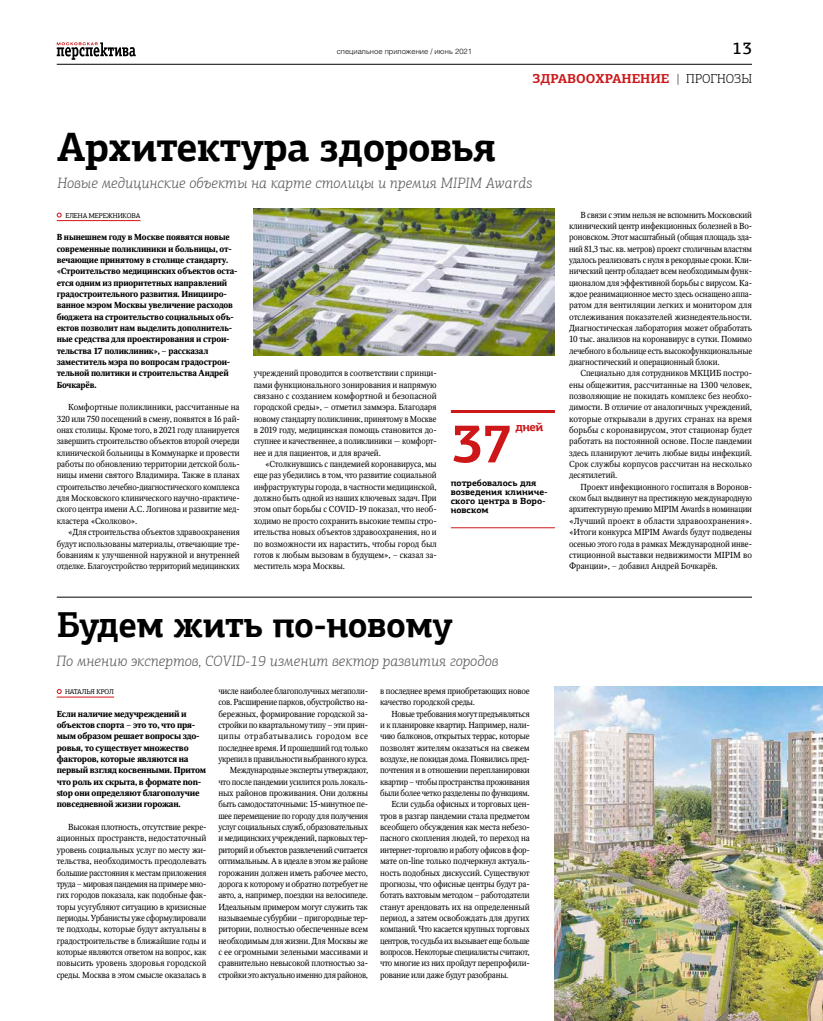
<style>
.page{position:relative;width:823px;height:1021px;background:#fff}
.page>*{position:absolute;margin:0;border:0;box-sizing:border-box;transform-origin:0 0}
.t1{font:700 55px "PF Agora Slab Pro";color:#cd1719}
.t2{font:700 41px "PF Agora Slab Pro";letter-spacing:-.015em;color:#000;scale:.96 1}
.t3{font:700 36px "PF Agora Slab Pro";letter-spacing:-.015em;color:#000;scale:.96 1}
.t4{font:500 16.9px "PF Agora Slab Pro";color:#000}
.t5{font:italic 300 15px "PF Agora Slab Pro";color:#575756}
.t6{font:700 13px "PF Agora Slab Pro";color:#cd1719}
.t7{font:700 12px "PF Agora Slab Pro";color:#cd1719}
.t8{font:700 9px/9px "PF Agora Slab Pro";color:#000}
.t9{font:8.7px/11.3px "Octava C";letter-spacing:-.025em;color:#000;text-align:justify;scale:.96 1}
.t10{font:8.7px/11.3px "Octava C";letter-spacing:-.025em;color:#000;text-align:justify;scale:.95 1}
.t11{font:8.7px/11.3px "Octava C";letter-spacing:-.025em;color:#000;text-align:justify}
.t12{font:700 8.7px/11.3px "Octava C";letter-spacing:-.02em;color:#000;scale:.96 1}
.t13{font:700 8.7px/11.3px "Octava C";letter-spacing:-.02em;color:#000}
.t14{font:8.7px "Octava C";letter-spacing:-.025em;color:#000;scale:.94 1}
.t15{font:8.7px "Octava C";letter-spacing:-.025em;color:#000;scale:.93 1}
.t16{font:300 7.5px "Helios";color:#000}
.t17{font:7px "PF Agora Slab Pro";letter-spacing:-.02em;color:#000}
.s1{font-weight:300;color:#000}
</style>
<div class="page">
<svg style="left:57px;top:42px;width:79px;height:18px"></svg>
<hr style="left:57px;top:64px;width:694px;height:1px;background:#000">
<hr style="left:57px;top:220px;width:83px;height:1px;background:#d51317">
<svg style="left:57px;top:212px;width:5px;height:5px"></svg>
<hr style="left:57px;top:696px;width:57px;height:1px;background:#d51317">
<svg style="left:57px;top:689px;width:5px;height:5px"></svg>
<img style="left:253px;top:208px;width:301px;height:148px">
<img style="left:554px;top:686px;width:268px;height:334px">
<hr style="left:450px;top:410px;width:104px;height:3px;background:#cd1719">
<hr style="left:450px;top:527px;width:104px;height:1px;background:#cd1719">
<hr style="left:57px;top:596px;width:694px;height:1px;background:#000">
<p class="t16" style="left:336px;top:47px;width:137px">специальное приложение / июнь 2021</p>
<h3 class="t4" style="left:732px;top:38px;width:21px">13</h3>
<h3 class="t6" style="left:532px;top:70px;width:221px">ЗДРАВООХРАНЕНИЕ <span class="s1">| ПРОГНОЗЫ</span></h3>
<h2 class="t2" style="left:57px;top:121px;width:459px">Архитектура здоровья</h2>
<h3 class="t5" style="left:57px;top:174px;width:476px">Новые медицинские объекты на карте столицы и премия MIPIM Awards</h3>
<p class="t17" style="left:65px;top:211px;width:76px">ЕЛЕНА МЕРЕЖНИКОВА</p>
<p class="t12" style="left:57px;top:232px;width:190px">В нынешнем году в Москве появятся новые современные поликлиники и больницы, от&shy;вечающие принятому в столице стандарту. «Строительство медицинских объектов оста&shy;ется одним из приоритетных направлений градостроительного развития. Иницииро&shy;ванное мэром Москвы увеличение расходов бюджета на строительство социальных объ&shy;ектов позволит нам выделить дополнитель&shy;ные средства для проектирования и строи&shy;тельства 17 поликлиник», – рассказал заместитель мэра по вопросам градострои&shy;тельной политики и строительства Андрей Бочкарёв.</p>
<p class="t11" style="left:57px;top:402px;width:184px;text-indent:11px">Комфортные поликлиники, рассчитанные на 320 или 750 посещений в смену, появятся в 16 рай&shy;онах столицы. Кроме того, в 2021 году планируется завершить строительство объектов второй очереди клинической больницы в Коммунарке и провести работы по обновлению территории детской боль&shy;ницы имени святого Владимира. Также в планах строительство лечебно-диагностического комплекса для Московского клинического научно-практиче&shy;ского центра имени А.С. Логинова и развитие мед&shy;кластера «Сколково».</p>
<p class="t10" style="left:57px;top:526px;width:194px;text-indent:11px">«Для строительства объектов здравоохранения будут использованы материалы, отвечающие тре&shy;бованиям к улучшенной наружной и внутренней отделке. Благоустройство территорий медицинских</p>
<p class="t9" style="left:253px;top:368px;width:192px">учреждений проводится в соответствии с принци&shy;пами функционального зонирования и напрямую связано с созданием комфортной и безопасной городской среды», – отметил заммэра. Благодаря новому стандарту поликлиник, принятому в Москве в 2019 году, медицинская помощь становится до&shy;ступнее и качественнее, а поликлиники — комфорт&shy;нее и для пациентов, и для врачей.</p>
<p class="t10" style="left:253px;top:458px;width:194px;text-indent:11px">«Столкнувшись с пандемией коронавируса, мы еще раз убедились в том, что развитие социальной инфраструктуры города, в частности медицинской, должно быть одной из наших ключевых задач. При этом опыт борьбы с COVID-19 показал, что необ&shy;ходимо не просто сохранить высокие темпы стро&shy;ительства новых объектов здравоохранения, но и по возможности их нарастить, чтобы город был готов к любым вызовам в будущем», – сказал за&shy;меститель мэра Москвы.</p>
<h3 class="t7" style="left:515px;top:419px;width:29px">дней</h3>
<h1 class="t1" style="left:450px;top:408px;width:64px">37</h1>
<p class="t8" style="left:450px;top:478px;width:98px">потребовалось для возведения клиниче&shy;ского центра в Воро&shy;новском</p>
<h3 class="t3" style="left:57px;top:602px;width:414px">Будем жить по-новому</h3>
<h3 class="t5" style="left:57px;top:652px;width:443px">По мнению экспертов, COVID-19 изменит вектор развития городов</h3>
<p class="t17" style="left:65px;top:687px;width:50px">НАТАЛЬЯ КРОЛ</p>
<p class="t13" style="left:57px;top:708px;width:151px">Если наличие медучреждений и объектов спорта – это то, что пря&shy;мым образом решает вопросы здо&shy;ровья, то существует множество факторов, которые являются на первый взгляд косвенными. Притом что роль их скрыта, в формате non&shy;stop они определяют благополучие повседневной жизни горожан.</p>
<p class="t9" style="left:57px;top:821px;width:157px;text-indent:11px">Высокая плотность, отсутствие рекре&shy;ационных пространств, недостаточный уровень социальных услуг по месту жи&shy;тельства, необходимость преодолевать большие расстояния к местам приложения труда – мировая пандемия на примере мно&shy;гих городов показала, как подобные фак&shy;торы усугубляют ситуацию в кризисные периоды. Урбанисты уже сформулировали те подходы, которые будут актуальны в градостроительстве в ближайшие годы и которые являются ответом на вопрос, как повысить уровень здоровья городской среды. Москва в этом смысле оказалась в</p>
<p class="t9" style="left:218px;top:685px;width:157px;text-align:right">числе наиболее благополучных мегаполи&shy;сов. Расширение парков, обустройство на&shy;бережных, формирование городской за&shy;стройки по квартальному типу – эти прин&shy;ципы отрабатывались городом все последнее время. И прошедший год только укрепил в правильности выбранного курса.<br>Международные эксперты утверждают, что после пандемии усилится роль локаль&shy;ных районов проживания. Они должны быть самодостаточными: 15-минутное пе&shy;шее перемещение по городу для получения услуг социальных служб, образовательных и медицинских учреждений, парковых тер&shy;риторий и объектов развлечений считается оптимальным. А в идеале в этом же районе горожанин должен иметь рабочее место, дорога к которому и обратно потребует не авто, а, например, поездки на велосипеде.<br>Идеальным примером могут служить так называемые субурбии – пригородные тер&shy;ритории, полностью обеспеченные всем необходимым для жизни. Для Москвы же с ее огромными зелеными массивами и сравнительно невысокой плотностью за&shy;стройки это актуально именно для районов,</p>
<p class="t9" style="left:380px;top:685px;width:157px">в последнее время приобретающих новое качество городской среды.</p>
<p class="t14" style="left:391px;top:708px;width:148px">Новые требования могут предъявляться</p>
<p class="t9" style="left:380px;top:719px;width:157px">и к планировке квартир. Например, нали-</p>
<p class="t9" style="left:380px;top:731px;width:157px">чию балконов, открытых террас, которые</p>
<p class="t11" style="left:380px;top:742px;width:151px">позволят жителям оказаться на свежем</p>
<p class="t14" style="left:380px;top:754px;width:161px">воздухе, не покидая дома. Появились пред-</p>
<p class="t9" style="left:380px;top:765px;width:157px">почтения и в отношении перепланировки</p>
<p class="t14" style="left:380px;top:777px;width:160px">квартир – чтобы пространства проживания</p>
<p class="t10" style="left:380px;top:787px;width:159px">были более четко разделены по функциям.</p>
<p class="t9" style="left:391px;top:799px;width:145px">Если судьба офисных и торговых цен-</p>
<p class="t11" style="left:380px;top:810px;width:151px">тров в разгар пандемии стала предметом</p>
<p class="t9" style="left:380px;top:821px;width:157px">всеобщего обсуждения как места небезо-</p>
<p class="t11" style="left:380px;top:833px;width:151px">пасного скопления людей, то переход на</p>
<p class="t14" style="left:380px;top:845px;width:161px">интернет-торговлю и работу офисов в фор-</p>
<p class="t11" style="left:380px;top:855px;width:151px">мате on-line только подчеркнул актуаль-</p>
<p class="t11" style="left:380px;top:867px;width:151px">ность подобных дискуссий. Существуют</p>
<p class="t9" style="left:380px;top:878px;width:157px">прогнозы, что офисные центры будут ра-</p>
<p class="t9" style="left:380px;top:889px;width:157px">ботать вахтовым методом – работодатели</p>
<p class="t11" style="left:380px;top:901px;width:151px">станут арендовать их на определенный</p>
<p class="t11" style="left:380px;top:912px;width:151px">период, а затем освобождать для других</p>
<p class="t10" style="left:380px;top:923px;width:159px">компаний. Что касается крупных торговых</p>
<p class="t14" style="left:380px;top:935px;width:161px">центров, то судьба их вызывает еще больше</p>
<p class="t15" style="left:380px;top:947px;width:162px">вопросов. Некоторые специалисты считают,</p>
<p class="t9" style="left:380px;top:957px;width:157px">что многие из них пройдут перепрофили-</p>
<p class="t9" style="left:380px;top:969px;width:135px">рование или даже будут разобраны.</p>
<p class="t10" style="left:569px;top:209px;width:194px;text-indent:11px">В связи с этим нельзя не вспомнить Московский клинический центр инфекционных болезней в Во&shy;роновском. Этот масштабный (общая площадь зда&shy;ний 81,3 тыс. кв. метров) проект столичным властям удалось реализовать с нуля в рекордные сроки. Кли&shy;нический центр обладает всем необходимым функ&shy;ционалом для эффективной борьбы с вирусом. Ка&shy;ждое реанимационное место здесь оснащено аппа&shy;ратом для вентиляции легких и монитором для отслеживания показателей жизнедеятельности.<br>Диагностическая лаборатория может обработать 10 тыс. анализов на коронавирус в сутки. Помимо лечебного в больнице есть высокофункциональные диагностический и операционный блоки.</p>
<p class="t9" style="left:569px;top:368px;width:192px;text-indent:11px">Специально для сотрудников МКЦИБ постро&shy;ены общежития, рассчитанные на 1300 человек, позволяющие не покидать комплекс без необхо&shy;димости. В отличие от аналогичных учреждений, которые открывали в других странах на время борьбы с коронавирусом, этот стационар будет работать на постоянной основе. После пандемии здесь планируют лечить любые виды инфекций.<br>Срок службы корпусов рассчитан на несколько десятилетий.</p>
<p class="t9" style="left:569px;top:481px;width:192px;text-indent:11px">Проект инфекционного госпиталя в Воронов&shy;ском был выдвинут на престижную международную архитектурную премию MIPIM Awards в номинации «Лучший проект в области здравоохранения». «Итоги конкурса MIPIM Awards будут подведены осенью этого года в рамках Международной инве&shy;стиционной выставки недвижимости MIPIM во Франции», – добавил Андрей Бочкарёв.</p>
</div>
